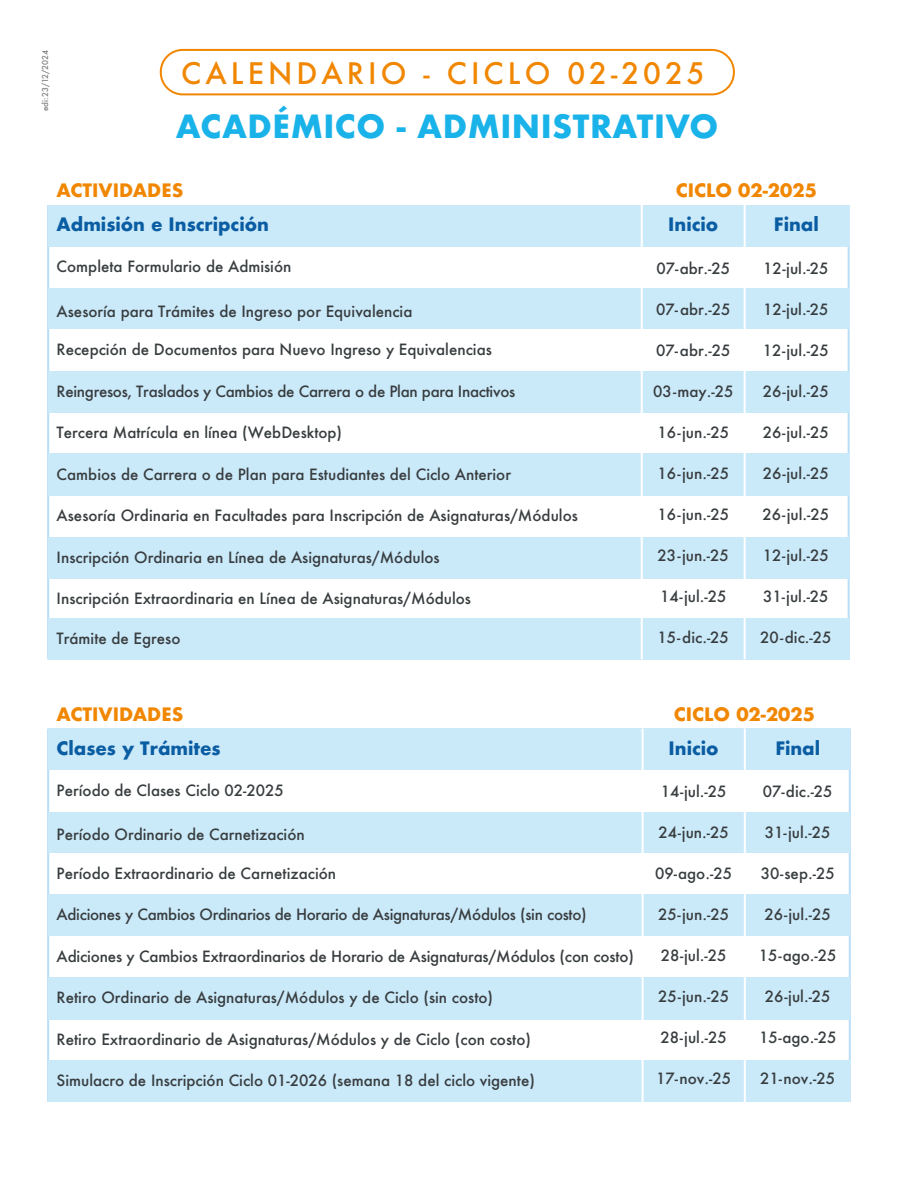
<style>
.page{position:relative;width:900px;height:1200px;background:#fff}
.page>*{position:absolute;margin:0;border:0;box-sizing:border-box;transform-origin:0 0}
.t1{font:700 31.1px "Futura";letter-spacing:.015em;color:#1ab3e9}
.t2{font:500 28.8px "Futura";letter-spacing:.14em;color:#f18700}
.t3{font:700 18px "Futura";color:#0a5da2}
.t4{font:700 18px "Futura";color:#f18700}
.t5{font:500 15.1px "Futura";color:#383d3f}
.t6{font:500 15.1px "Futura";letter-spacing:-.02em;color:#383d3f}
.t7{font:500 8px "Futura";color:#808080}
</style>
<div class="page">
<hr style="left:848px;top:205px;width:2px;height:454px;background:#b7ddf7">
<hr style="left:47px;top:205px;width:2px;height:454px;background:#b7ddf7">
<div style="left:49px;top:288px;width:800px;height:41px;background:#cae9f9"></div>
<div style="left:49px;top:205px;width:800px;height:41px;background:#cae9f9"></div>
<div style="left:49px;top:371px;width:800px;height:42px;background:#cae9f9"></div>
<div style="left:49px;top:453px;width:800px;height:43px;background:#cae9f9"></div>
<div style="left:49px;top:537px;width:801px;height:41px;background:#cae9f9"></div>
<div style="left:49px;top:618px;width:801px;height:41px;background:#cae9f9"></div>
<hr style="left:641px;top:205px;width:2px;height:454px;background:#fff">
<hr style="left:744px;top:205px;width:2px;height:454px;background:#fff">
<div style="left:160px;top:49px;width:575px;height:46px;border:2px solid #f18700;border-radius:22px"></div>
<hr style="left:849px;top:729px;width:2px;height:373px;background:#b7ddf7">
<hr style="left:47px;top:729px;width:2px;height:373px;background:#b7ddf7">
<div style="left:49px;top:812px;width:801px;height:41px;background:#cae9f9"></div>
<div style="left:49px;top:729px;width:801px;height:41px;background:#cae9f9"></div>
<div style="left:49px;top:894px;width:801px;height:42px;background:#cae9f9"></div>
<div style="left:49px;top:977px;width:801px;height:42px;background:#cae9f9"></div>
<div style="left:49px;top:1061px;width:802px;height:41px;background:#cae9f9"></div>
<hr style="left:642px;top:729px;width:2px;height:373px;background:#fff">
<hr style="left:744px;top:729px;width:2px;height:373px;background:#fff">
<p class="t7" style="left:40px;top:111px;width:62px;rotate:-90deg">edi:23/12/2024</p>
<h2 class="t2" style="left:181px;top:53px;width:525px">CALENDARIO - CICLO 02-2025</h2>
<h1 class="t1" style="left:176px;top:104px;width:544px">ACADÉMICO - ADMINISTRATIVO</h1>
<p class="t4" style="left:57px;top:177px;width:128px">ACTIVIDADES</p>
<p class="t4" style="left:676px;top:177px;width:143px">CICLO 02-2025</p>
<p class="t3" style="left:57px;top:211px;width:214px">Admisión e Inscripción</p>
<p class="t5" style="left:57px;top:256px;width:236px">Completa Formulario de Admisión</p>
<p class="t5" style="left:57px;top:301px;width:357px">Asesoría para Trámites de Ingreso por Equivalencia</p>
<p class="t5" style="left:57px;top:339px;width:437px">Recepción de Documentos para Nuevo Ingreso y Equivalencias</p>
<p class="t6" style="left:57px;top:381px;width:460px">Reingresos, Traslados y Cambios de Carrera o de Plan para Inactivos</p>
<p class="t5" style="left:57px;top:422px;width:287px">Tercera Matrícula en línea (WebDesktop)</p>
<p class="t5" style="left:57px;top:464px;width:456px">Cambios de Carrera o de Plan para Estudiantes del Ciclo Anterior</p>
<p class="t5" style="left:57px;top:505px;width:523px">Asesoría Ordinaria en Facultades para Inscripción de Asignaturas/Módulos</p>
<p class="t5" style="left:57px;top:547px;width:385px">Inscripción Ordinaria en Línea de Asignaturas/Módulos</p>
<p class="t5" style="left:57px;top:588px;width:416px">Inscripción Extraordinaria en Línea de Asignaturas/Módulos</p>
<p class="t3" style="left:668px;top:211px;width:52px">Inicio</p>
<p class="t3" style="left:774px;top:211px;width:46px">Final</p>
<p class="t5" style="left:656px;top:258px;width:75px">07-abr.-25</p>
<p class="t5" style="left:656px;top:299px;width:76px">07-abr.-25</p>
<p class="t5" style="left:656px;top:340px;width:76px">07-abr.-25</p>
<p class="t5" style="left:653px;top:381px;width:82px">03-may.-25</p>
<p class="t5" style="left:657px;top:422px;width:73px">16-jun.-25</p>
<p class="t5" style="left:657px;top:463px;width:73px">16-jun.-25</p>
<p class="t5" style="left:657px;top:504px;width:73px">16-jun.-25</p>
<p class="t5" style="left:658px;top:545px;width:73px">23-jun.-25</p>
<p class="t5" style="left:660px;top:586px;width:68px">14-jul.-25</p>
<p class="t5" style="left:658px;top:627px;width:73px">15-dic.-25</p>
<p class="t5" style="left:763px;top:258px;width:67px">12-jul.-25</p>
<p class="t5" style="left:763px;top:299px;width:67px">12-jul.-25</p>
<p class="t5" style="left:763px;top:340px;width:67px">12-jul.-25</p>
<p class="t5" style="left:763px;top:381px;width:68px">26-jul.-25</p>
<p class="t5" style="left:763px;top:422px;width:67px">26-jul.-25</p>
<p class="t5" style="left:763px;top:463px;width:67px">26-jul.-25</p>
<p class="t5" style="left:763px;top:504px;width:68px">26-jul.-25</p>
<p class="t5" style="left:763px;top:545px;width:67px">12-jul.-25</p>
<p class="t5" style="left:763px;top:586px;width:67px">31-jul.-25</p>
<p class="t5" style="left:760px;top:627px;width:73px">20-dic.-25</p>
<p class="t5" style="left:57px;top:628px;width:125px">Trámite de Egreso</p>
<p class="t4" style="left:57px;top:701px;width:128px">ACTIVIDADES</p>
<p class="t4" style="left:674px;top:701px;width:143px">CICLO 02-2025</p>
<p class="t3" style="left:57px;top:735px;width:166px">Clases y Trámites</p>
<p class="t5" style="left:57px;top:780px;width:229px">Período de Clases Ciclo 02-2025</p>
<p class="t5" style="left:57px;top:824px;width:250px">Período Ordinario de Carnetización</p>
<p class="t5" style="left:57px;top:863px;width:281px">Período Extraordinario de Carnetización</p>
<p class="t6" style="left:57px;top:904px;width:532px">Adiciones y Cambios Ordinarios de Horario de Asignaturas/Módulos (sin costo)</p>
<p class="t5" style="left:57px;top:946px;width:579px">Adiciones y Cambios Extraordinarios de Horario de Asignaturas/Módulos (con costo)</p>
<p class="t5" style="left:57px;top:987px;width:438px">Retiro Ordinario de Asignaturas/Módulos y de Ciclo (sin costo)</p>
<p class="t5" style="left:57px;top:1029px;width:476px">Retiro Extraordinario de Asignaturas/Módulos y de Ciclo (con costo)</p>
<p class="t5" style="left:57px;top:1070px;width:480px">Simulacro de Inscripción Ciclo 01-2026 (semana 18 del ciclo vigente)</p>
<p class="t3" style="left:669px;top:735px;width:52px">Inicio</p>
<p class="t3" style="left:775px;top:735px;width:46px">Final</p>
<p class="t5" style="left:661px;top:781px;width:67px">14-jul.-25</p>
<p class="t5" style="left:658px;top:822px;width:72px">24-jun.-25</p>
<p class="t5" style="left:655px;top:863px;width:78px">09-ago.-25</p>
<p class="t5" style="left:658px;top:904px;width:72px">25-jun.-25</p>
<p class="t5" style="left:661px;top:945px;width:67px">28-jul.-25</p>
<p class="t5" style="left:658px;top:986px;width:72px">25-jun.-25</p>
<p class="t5" style="left:661px;top:1027px;width:68px">28-jul.-25</p>
<p class="t5" style="left:656px;top:1068px;width:77px">17-nov.-25</p>
<p class="t5" style="left:763px;top:781px;width:71px">07-dic.-25</p>
<p class="t5" style="left:765px;top:822px;width:67px">31-jul.-25</p>
<p class="t5" style="left:761px;top:863px;width:76px">30-sep.-25</p>
<p class="t5" style="left:765px;top:904px;width:68px">26-jul.-25</p>
<p class="t5" style="left:759px;top:945px;width:79px">15-ago.-25</p>
<p class="t5" style="left:765px;top:986px;width:67px">26-jul.-25</p>
<p class="t5" style="left:759px;top:1027px;width:79px">15-ago.-25</p>
<p class="t5" style="left:760px;top:1068px;width:76px">21-nov.-25</p>
</div>
